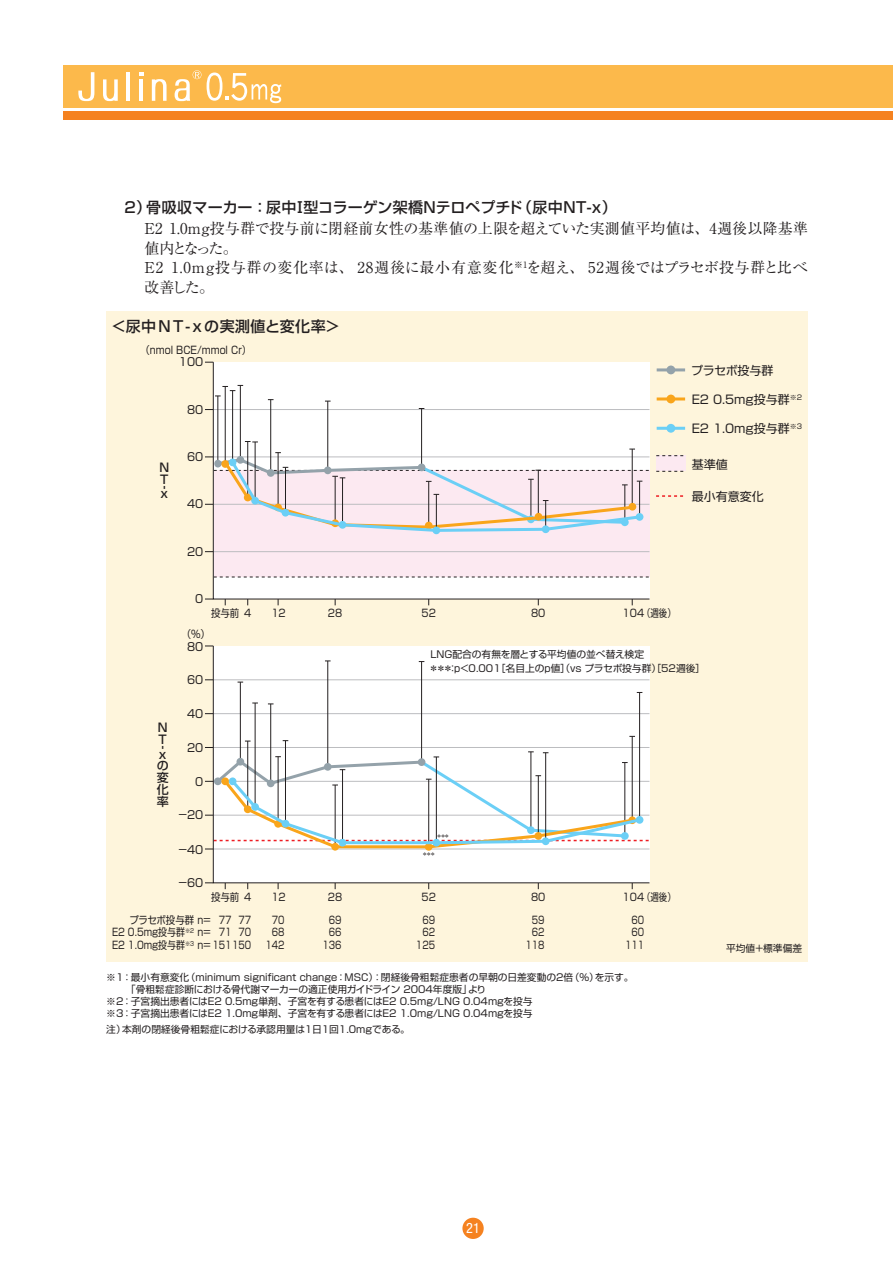
<style>
.page{position:relative;width:893px;height:1263px;background:#fff}
.page>*{position:absolute;margin:0;border:0;box-sizing:border-box;transform-origin:0 0}
.臨床本文3{font:15px/19.5px "Ryumin Pro";letter-spacing:.015em;color:#231f20}
.臨床本文3-2{font:15px/19.5px "Ryumin Pro";letter-spacing:.05em;color:#231f20}
.臨床1_見出し{font:500 15px "Shin Go Pro";letter-spacing:.01em;color:#231f20}
.臨床1_見出し-2{font:500 15px "Shin Go Pro";letter-spacing:.03em;color:#231f20}
.t1{font:condensed 14.25px "Helvetica Neue LT Std";color:#fff}
.t2{font:12px "Shin Go Pro";color:#231f20}
.t3{font:500 12px/11.9px "Shin Go Pro";color:#231f20}
.t4{font:12px "Shin Go Pro";letter-spacing:-.03em;color:#231f20}
.t5{font:11.25px "Shin Go Pro";color:#231f20;scale:.95 1}
.t6{font:10.5px/12.6px "Shin Go Pro";color:#231f20;scale:.9 1}
.t7{font:10.5px/12.6px "Shin Go Pro";color:#231f20;text-align:right;scale:.8 1}
.出典{font:9.75px/13.5px "Shin Go Pro";color:#231f20}
.t8{font:5.4px "UD Shin Go Pro";color:#231f20}
</style>
<div class="page">
<div style="left:64px;top:65px;width:829px;height:42px;background:#fcb94b"></div>
<div style="left:64px;top:112px;width:829px;height:8px;background:#f58220"></div>
<svg style="left:78px;top:72px;width:16px;height:29px"></svg>
<svg style="left:103px;top:79px;width:15px;height:22px"></svg>
<hr style="left:127px;top:72px;width:3px;height:29px;background:#fff">
<svg style="left:139px;top:72px;width:4px;height:4px"></svg>
<hr style="left:139px;top:79px;width:4px;height:22px;background:#fff">
<svg style="left:152px;top:79px;width:15px;height:22px"></svg>
<svg style="left:175px;top:70px;width:26px;height:31px"></svg>
<svg style="left:207px;top:73px;width:74px;height:30px"></svg>
<div style="left:462px;top:1218px;width:22px;height:21px;background:#f58220;border-radius:50%"></div>
<div style="left:106px;top:311px;width:702px;height:651px;background:#fef5dc"></div>
<svg style="left:213px;top:361px;width:437px;height:239px;background:#faf4f6"></svg>
<div style="left:213px;top:645px;width:437px;height:238px;background:#fff"></div>
<hr style="left:218px;top:396px;width:1px;height:68px;background:#231f20">
<hr style="left:240px;top:385px;width:1px;height:75px;background:#231f20">
<hr style="left:270px;top:400px;width:1px;height:73px;background:#231f20">
<hr style="left:327px;top:401px;width:1px;height:69px;background:#231f20">
<hr style="left:421px;top:408px;width:1px;height:59px;background:#231f20">
<hr style="left:225px;top:386px;width:1px;height:78px;background:#231f20">
<hr style="left:247px;top:441px;width:1px;height:57px;background:#231f20">
<hr style="left:232px;top:391px;width:1px;height:71px;background:#231f20">
<svg style="left:215px;top:385px;width:28px;height:12px"></svg>
<hr style="left:255px;top:442px;width:1px;height:59px;background:#231f20">
<svg style="left:245px;top:441px;width:13px;height:2px"></svg>
<hr style="left:240px;top:682px;width:1px;height:80px;background:#231f20">
<hr style="left:270px;top:704px;width:1px;height:79px;background:#231f20">
<hr style="left:327px;top:661px;width:1px;height:105px;background:#231f20">
<hr style="left:421px;top:661px;width:1px;height:101px;background:#231f20">
<hr style="left:255px;top:703px;width:1px;height:104px;background:#231f20">
<hr style="left:639px;top:692px;width:1px;height:128px;background:#231f20">
<svg style="left:205px;top:736px;width:444px;height:114px;background:#eff0ee"></svg>
<div style="left:229px;top:777px;width:7px;height:8px;background:#6bcff6;border-radius:50%"></div>
<div style="left:282px;top:820px;width:7px;height:7px;background:#6bcff6;border-radius:50%"></div>
<div style="left:432px;top:839px;width:8px;height:7px;background:#6bcff6;border-radius:50%"></div>
<div style="left:542px;top:837px;width:7px;height:8px;background:#6bcff6;border-radius:50%"></div>
<div style="left:636px;top:816px;width:7px;height:8px;background:#6bcff6;border-radius:50%"></div>
<div style="left:339px;top:839px;width:7px;height:7px;background:#6bcff6;border-radius:50%"></div>
<div style="left:251px;top:803px;width:8px;height:8px;background:#6bcff6;border-radius:50%"></div>
<svg style="left:205px;top:449px;width:444px;height:84px;background:#ebe2e4"></svg>
<div style="left:229px;top:458px;width:7px;height:8px;background:#6bcff6;border-radius:50%"></div>
<div style="left:251px;top:497px;width:8px;height:7px;background:#6bcff6;border-radius:50%"></div>
<div style="left:282px;top:509px;width:7px;height:8px;background:#6bcff6;border-radius:50%"></div>
<div style="left:339px;top:521px;width:7px;height:8px;background:#6bcff6;border-radius:50%"></div>
<div style="left:432px;top:526px;width:8px;height:8px;background:#6bcff6;border-radius:50%"></div>
<div style="left:542px;top:525px;width:7px;height:8px;background:#6bcff6;border-radius:50%"></div>
<div style="left:636px;top:513px;width:7px;height:8px;background:#6bcff6;border-radius:50%"></div>
<hr style="left:657px;top:368px;width:28px;height:3px;background:#94a2aa">
<div style="left:666px;top:365px;width:9px;height:9px;background:#94a2aa;border-radius:50%"></div>
<hr style="left:657px;top:397px;width:28px;height:3px;background:#f9a51b">
<div style="left:666px;top:395px;width:9px;height:8px;background:#f9a51b;border-radius:50%"></div>
<hr style="left:657px;top:427px;width:28px;height:3px;background:#6bcff6">
<div style="left:666px;top:424px;width:9px;height:9px;background:#6bcff6;border-radius:50%"></div>
<div style="left:656px;top:456px;width:29px;height:15px;background:#fce9f1"></div>
<svg style="left:656px;top:455px;width:29px;height:1px"></svg>
<svg style="left:656px;top:471px;width:28px;height:1px"></svg>
<svg style="left:656px;top:495px;width:28px;height:2px"></svg>
<p class="臨床1_見出し" style="left:124px;top:195px;width:494px">2）骨吸収マーカー：尿中Ⅰ型コラーゲン架橋Ｎテロペプチド（尿中NT-x）</p>
<p class="臨床本文3" style="left:145px;top:218px;width:665px">E2 1.0mg投与群で投与前に閉経前女性の基準値の上限を超えていた実測値平均値は、4週後以降基準値内となった。</p>
<p class="臨床本文3-2" style="left:145px;top:257px;width:665px">E2 1.0mg投与群の変化率は、 28週後に最小有意変化<sup>※1</sup>を超え、 52週後ではプラセボ投与群と比べ改善した。</p>
<p class="臨床1_見出し-2" style="left:112px;top:314px;width:230px">＜尿中NT-xの実測値と変化率＞</p>
<p class="t6" style="left:140px;top:342px;width:125px">（nmol BCE/mmol Cr）</p>
<p class="t5" style="left:179px;top:353px;width:27px">100</p>
<p class="t5" style="left:187px;top:400px;width:19px">80</p>
<p class="t3" style="left:159px;top:460px;width:11px">N<br>T</p>
<p class="t3" style="left:158px;top:480px;width:8px">‐</p>
<p class="t3" style="left:161px;top:486px;width:9px">x</p>
<p class="t5" style="left:187px;top:447px;width:19px">60</p>
<p class="t5" style="left:187px;top:495px;width:19px">40</p>
<p class="t5" style="left:187px;top:542px;width:19px">20</p>
<p class="t4" style="left:691px;top:361px;width:84px">プラセボ投与群</p>
<p class="t2" style="left:692px;top:390px;width:112px">E2 0.5mg投与群<sup>※2</sup></p>
<p class="t2" style="left:692px;top:419px;width:112px">E2 1.0mg投与群<sup>※3</sup></p>
<p class="t2" style="left:692px;top:454px;width:37px">基準値</p>
<p class="t2" style="left:692px;top:487px;width:73px">最小有意変化</p>
<p class="t3" style="left:158px;top:720px;width:11px">N<br>T</p>
<p class="t3" style="left:157px;top:740px;width:8px">‐</p>
<p class="t3" style="left:157px;top:747px;width:13px">xの変化率</p>
<p class="t5" style="left:195px;top:590px;width:10px">0</p>
<p class="t6" style="left:211px;top:606px;width:46px">投与前 4</p>
<p class="t6" style="left:271px;top:606px;width:17px">12</p>
<p class="t6" style="left:328px;top:606px;width:17px">28</p>
<p class="t6" style="left:422px;top:606px;width:17px">52</p>
<p class="t6" style="left:531px;top:606px;width:17px">80</p>
<p class="t6" style="left:623px;top:605px;width:60px">104（週後）</p>
<p class="t6" style="left:182px;top:627px;width:33px">（％）</p>
<p class="t5" style="left:187px;top:637px;width:19px">80</p>
<p class="t5" style="left:187px;top:671px;width:19px">60</p>
<p class="t5" style="left:187px;top:705px;width:19px">40</p>
<p class="t5" style="left:187px;top:738px;width:19px">20</p>
<p class="t5" style="left:195px;top:772px;width:10px">0</p>
<p class="t5" style="left:177px;top:806px;width:29px">－20</p>
<p class="t5" style="left:177px;top:840px;width:29px">－40</p>
<p class="t5" style="left:177px;top:874px;width:29px">－60</p>
<p class="出典" style="left:429px;top:647px;width:278px">LNG配合の有無を層とする平均値の並べ替え検定<br>＊＊＊：p＜0.001［名目上のp値］（vs プラセボ投与群）［52週後］</p>
<p class="t8" style="left:436px;top:832px;width:15px">＊＊＊</p>
<p class="t8" style="left:422px;top:849px;width:15px">＊＊＊</p>
<p class="t7" style="left:642px;top:889px;width:43px">（週後）</p>
<p class="t6" style="left:211px;top:890px;width:46px">投与前 4</p>
<p class="t6" style="left:271px;top:890px;width:17px">12</p>
<p class="t6" style="left:328px;top:890px;width:17px">28</p>
<p class="t6" style="left:422px;top:890px;width:17px">52</p>
<p class="t6" style="left:531px;top:890px;width:17px">80</p>
<p class="t6" style="left:623px;top:890px;width:25px">104</p>
<p class="t6" style="left:112px;top:912px;width:156px;text-indent:17px">プラセボ投与群 n=<br>E2 0.5mg投与群<sup>※2</sup> n=<br>E2 1.0mg投与群<sup>※3</sup> n= 151150</p>
<p class="t7" style="left:219px;top:912px;width:17px;text-align:left">77<br>71</p>
<p class="t7" style="left:239px;top:912px;width:17px;text-align:left">77<br>70</p>
<p class="t7" style="left:265px;top:912px;width:25px">70<br>68<br>142</p>
<p class="t7" style="left:322px;top:912px;width:25px">69<br>66<br>136</p>
<p class="t7" style="left:416px;top:912px;width:25px">69<br>62<br>125</p>
<p class="t7" style="left:526px;top:912px;width:25px">59<br>62<br>118</p>
<p class="t7" style="left:625px;top:912px;width:25px">60<br>60<br>111</p>
<p class="出典" style="left:131px;top:970px;width:504px;line-height:12px;text-indent:-25px">※1：最小有意変化（minimum significant change：MSC）：閉経後骨粗鬆症患者の早朝の日差変動の2倍（%）を示す。｢骨粗鬆症診断における骨代謝マーカーの適正使用ガイドライン 2004年度版｣より</p>
<p class="出典" style="left:106px;top:993px;width:428px">※2：子宮摘出患者にはE2 0.5mg単剤、子宮を有する患者にはE2 0.5mg/LNG 0.04mgを投与</p>
<p class="出典" style="left:106px;top:1005px;width:428px">※3：子宮摘出患者にはE2 1.0mg単剤、子宮を有する患者にはE2 1.0mg/LNG 0.04mgを投与</p>
<p class="出典" style="left:106px;top:1021px;width:305px">注）本剤の閉経後骨粗鬆症における承認用量は1日1回1.0mgである。</p>
<h2 class="t1" style="left:466px;top:1220px;width:15px">21</h2>
<p class="出典" style="left:726px;top:940px;width:78px">平均値＋標準偏差</p>
</div>
